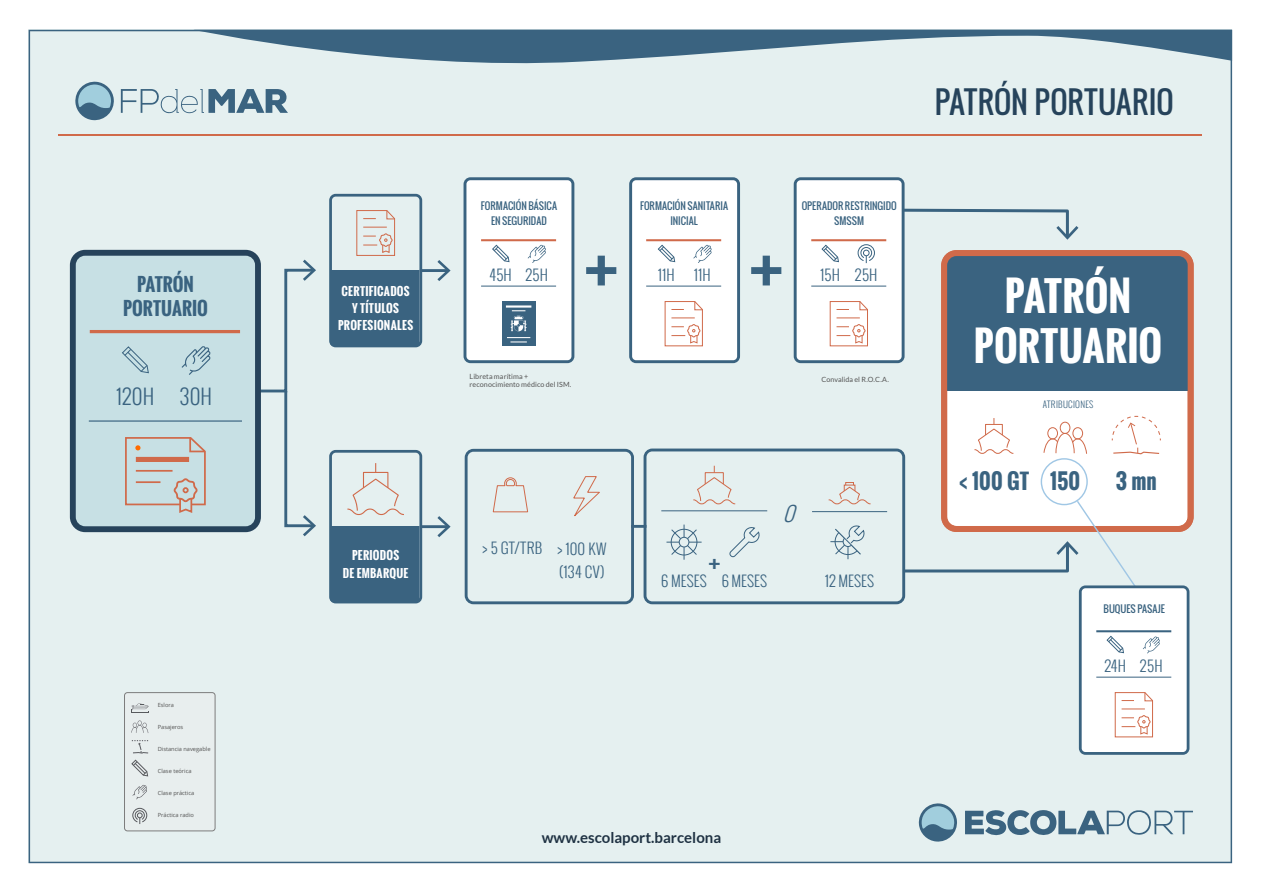
<style>
.page{position:relative;width:1263px;height:893px;background:#fff}
.page>*{position:absolute;margin:0;border:0;box-sizing:border-box;transform-origin:0 0}
.t1{font:300 42.9px "Oswald";color:#3a6380}
.t2{font:700 39.9px/49.3px "Oswald";letter-spacing:.01em;color:#fff;text-align:center}
.t3{font:30px "Oswald";letter-spacing:.005em;color:#26435b}
.t4{font:700 21px "Oswald";letter-spacing:.005em;color:#3a6380}
.t5{font:300 21px "Oswald";letter-spacing:.01em;color:#3a6380}
.t6{font:italic 300 20.55px "Oswald";color:#3a6380}
.t7{font:700 18.15px/24.3px "Oswald";letter-spacing:.005em;color:#3a6380;text-align:center}
.t8{font:300 15px/23.4px "Oswald";letter-spacing:.015em;color:#3a6380;text-align:right}
.t9{font:700 15px "Lato";color:#1f3243}
.t10{font:700 11.25px/17.4px "Oswald";letter-spacing:.03em;color:#fff;text-align:center}
.t11{font:9.75px/15.3px "Oswald";color:#3a6380;text-align:center}
.t12{font:300 9px "Oswald";letter-spacing:.03em;color:#3a6380}
.t13{font:7.2px/8.6px "Lato";letter-spacing:.01em;color:#545454}
.t14{font:5.7px "Open Sans";color:#545454}
</style>
<div class="page">
<div style="left:29px;top:30px;width:1203px;height:833px;background:#e5f0f0"></div>
<hr style="left:59px;top:135px;width:1143px;height:1px;background:#d06a4a">
<svg style="left:194px;top:30px;width:1038px;height:41px;background:#95aebc"></svg>
<svg style="left:74px;top:81px;width:41px;height:40px;background:#8fb1c1"></svg>
<svg style="left:121px;top:89px;width:167px;height:25px;background:#a6bcc7"></svg>
<svg style="left:918px;top:802px;width:40px;height:40px;background:#8fb0c0"></svg>
<svg style="left:965px;top:810px;width:228px;height:26px;background:#a1b8c3"></svg>
<div style="left:124px;top:693px;width:91px;height:138px;background:#e7e9ed;border-radius:3px"></div>
<div style="left:124px;top:692px;width:91px;height:139px;border:1px solid #7d7d7d;border-radius:3px"></div>
<hr style="left:420px;top:269px;width:28px;height:3px;background:#3a6380">
<svg style="left:437px;top:260px;width:14px;height:21px"></svg>
<hr style="left:631px;top:525px;width:15px;height:3px;background:#3a6380">
<svg style="left:252px;top:260px;width:64px;height:276px;background:#d8e5e7"></svg>
<svg style="left:941px;top:250px;width:252px;height:282px"></svg>
<svg style="left:586px;top:256px;width:30px;height:29px"></svg>
<svg style="left:751px;top:256px;width:30px;height:29px"></svg>
<div style="left:330px;top:270px;width:88px;height:76px;background:#3a6380"></div>
<div style="left:329px;top:194px;width:93px;height:153px;border:3px solid #3a6380;border-radius:5px"></div>
<svg style="left:356px;top:210px;width:40px;height:46px;background:#e1d9d3"></svg>
<div style="left:363px;top:472px;width:25px;height:16px;border:1px solid #d06a4a"></div>
<svg style="left:347px;top:478px;width:57px;height:37px;background:#e3e4e1"></svg>
<svg style="left:463px;top:177px;width:111px;height:186px"></svg>
<svg style="left:70px;top:250px;width:191px;height:282px;background:#b4cdd4"></svg>
<hr style="left:420px;top:525px;width:28px;height:3px;background:#3a6380">
<svg style="left:437px;top:516px;width:14px;height:21px"></svg>
<div style="left:330px;top:526px;width:88px;height:76px;background:#3a6380"></div>
<div style="left:329px;top:450px;width:93px;height:153px;border:3px solid #3a6380;border-radius:5px"></div>
<svg style="left:121px;top:346px;width:28px;height:28px"></svg>
<hr style="left:90px;top:330px;width:150px;height:3px;background:#d06a4a">
<hr style="left:89px;top:420px;width:153px;height:2px;background:#3a6380">
<svg style="left:182px;top:346px;width:29px;height:29px"></svg>
<svg style="left:124px;top:436px;width:83px;height:78px;background:#c8cbc8"></svg>
<svg style="left:465px;top:449px;width:169px;height:155px;background:#d9e5e7"></svg>
<svg style="left:629px;top:177px;width:111px;height:186px"></svg>
<svg style="left:794px;top:177px;width:395px;height:214px"></svg>
<svg style="left:643px;top:416px;width:546px;height:339px"></svg>
<h3 class="t7" style="left:123px;top:272px;width:86px">PATRÓN<br>PORTUARIO</h3>
<h3 class="t5" style="left:116px;top:381px;width:97px">120H 30H</h3>
<p class="t14" style="left:158px;top:701px;width:18px">Eslora</p>
<p class="t14" style="left:158px;top:723px;width:27px">Pasajeros</p>
<p class="t14" style="left:158px;top:745px;width:54px">Distancia navegable</p>
<p class="t14" style="left:158px;top:767px;width:35px">Clase teórica</p>
<p class="t14" style="left:158px;top:789px;width:38px">Clase práctica</p>
<p class="t14" style="left:158px;top:811px;width:38px">Práctica radio</p>
<p class="t10" style="left:338px;top:282px;width:77px">CERTIFICADOS<br>Y TÍTULOS<br>PROFESIONALES</p>
<p class="t10" style="left:343px;top:547px;width:67px">PERIODOS<br>DE EMBARQUE</p>
<h3 class="t3" style="left:935px;top:79px;width:240px">PATRÓN PORTUARIO</h3>
<p class="t11" style="left:481px;top:198px;width:78px">FORMACIÓN BÁSICA<br>EN SEGURIDAD</p>
<p class="t11" style="left:640px;top:198px;width:90px">FORMACIÓN SANITARIA<br>INICIAL</p>
<p class="t11" style="left:802px;top:198px;width:97px">OPERADOR RESTRINGIDO<br>SMSSM</p>
<h3 class="t8" style="left:490px;top:263px;width:60px">45H 25H</h3>
<h3 class="t8" style="left:658px;top:263px;width:18px">11H</h3>
<h3 class="t8" style="left:694px;top:263px;width:18px">11H</h3>
<h3 class="t8" style="left:820px;top:263px;width:59px">15H 25H</h3>
<h2 class="t2" style="left:974px;top:272px;width:190px">PATRÓN<br>PORTUARIO</h2>
<p class="t13" style="left:470px;top:372px;width:103px">Libreta marítima + reconocimiento médico del ISM.</p>
<p class="t13" style="left:821px;top:375px;width:69px">Convalida el R.O.C.A.</p>
<p class="t12" style="left:1043px;top:398px;width:52px">ATRIBUCIONES</p>
<h3 class="t4" style="left:959px;top:465px;width:123px">&lt; 100 GT 150</h3>
<h3 class="t4" style="left:1116px;top:465px;width:43px">3 mn</h3>
<h3 class="t6" style="left:783px;top:498px;width:21px">O</h3>
<h3 class="t8" style="left:482px;top:536px;width:126px">&gt; 5 GT/TRB &gt; 100 KW (134 CV)</h3>
<h1 class="t1" style="left:707px;top:528px;width:15px">+</h1>
<h3 class="t8" style="left:661px;top:569px;width:107px">6 MESES 6 MESES</h3>
<h3 class="t8" style="left:825px;top:569px;width:50px">12 MESES</h3>
<p class="t11" style="left:1103px;top:602px;width:63px">BUQUES PASAJE</p>
<h3 class="t8" style="left:1104px;top:654px;width:60px">24H 25H</h3>
<h3 class="t9" style="left:542px;top:828px;width:181px">www.escolaport.barcelona</h3>
</div>
